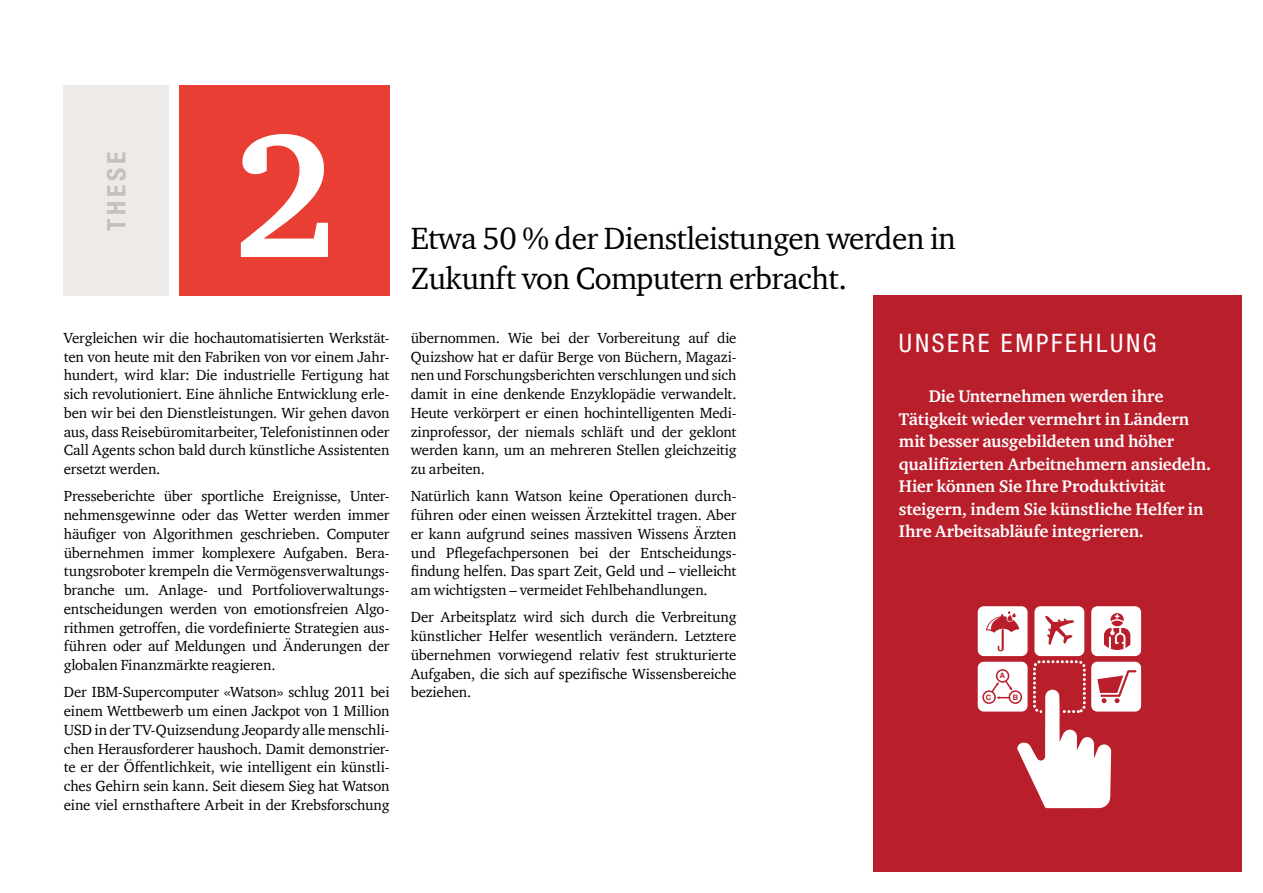
<style>
.page{position:relative;width:1263px;height:893px;background:#fff}
.page>*{position:absolute;margin:0;border:0;box-sizing:border-box;transform-origin:0 0}
.t1{font:700 180px "ITC Charter Com";color:#fff}
.t2{font:31.5px/40.5px "ITC Charter Com";letter-spacing:-.02em;color:#000}
.t3{font:condensed 25.5px "Helvetica Neue LT Std";letter-spacing:.105em;color:#fff}
.t4{font:700 condensed 25.5px "Helvetica Neue LT Std";letter-spacing:.15em;color:#c6c0b9}
.t5{font:700 17.25px/22.5px "ITC Charter Com";letter-spacing:-.01em;color:#fff}
.t6{font:15px/18.8px "ITC Charter Com";letter-spacing:-.01em;color:#000;text-align:justify}
.t7{font:700 7.5px "Helvetica Neue LT Std";color:#b91e2b}
</style>
<div class="page">
<div style="left:179px;top:85px;width:210px;height:210px;background:#e83e33"></div>
<div style="left:64px;top:85px;width:105px;height:210px;background:#edeae8"></div>
<div style="left:873px;top:295px;width:369px;height:577px;background:#b91e2b"></div>
<div style="left:978px;top:606px;width:49px;height:50px;background:#fff;border-radius:6px"></div>
<div style="left:1034px;top:606px;width:50px;height:50px;background:#fff;border-radius:6px"></div>
<div style="left:1091px;top:606px;width:50px;height:50px;background:#fff;border-radius:6px"></div>
<div style="left:978px;top:662px;width:49px;height:50px;background:#fff;border-radius:6px"></div>
<div style="left:1033px;top:660px;width:53px;height:53px;border:3px dashed #fff;border-radius:6px"></div>
<div style="left:1091px;top:662px;width:50px;height:50px;background:#fff;border-radius:6px"></div>
<svg style="left:1045px;top:615px;width:29px;height:30px"></svg>
<svg style="left:1104px;top:613px;width:26px;height:37px"></svg>
<svg style="left:986px;top:611px;width:33px;height:40px"></svg>
<div style="left:996px;top:669px;width:13px;height:14px;border:2px solid #b91e2b;border-radius:50%"></div>
<div style="left:982px;top:690px;width:14px;height:14px;border:2px solid #b91e2b;border-radius:50%"></div>
<svg style="left:985px;top:670px;width:151px;height:139px"></svg>
<h3 class="t4" style="left:101px;top:231px;width:81px;rotate:-90deg">THESE</h3>
<h1 class="t1" style="left:232px;top:84px;width:106px">2</h1>
<p class="t6" style="left:64px;top:328px;width:327px">Vergleichen wir die hochautomatisierten Werkstät&shy;ten von heute mit den Fabriken von vor einem Jahr&shy;hundert, wird klar: Die industrielle Fertigung hat sich revolutioniert. Eine ähnliche Entwicklung erle&shy;ben wir bei den Dienstleistungen. Wir gehen davon aus, dass Reisebüromitarbeiter, Telefonistinnen oder Call Agents schon bald durch künstliche Assistenten ersetzt werden.</p>
<p class="t6" style="left:64px;top:487px;width:327px">Presseberichte über sportliche Ereignisse, Unter&shy;nehmensgewinne oder das Wetter werden immer häufiger von Algorithmen geschrieben. Computer übernehmen immer komplexere Aufgaben. Bera&shy;tungsroboter krempeln die Vermögensverwaltungs&shy;branche um. Anlage- und Portfolioverwaltungs&shy;entscheidungen werden von emotionsfreien Algo&shy;rithmen getroffen, die vordefinierte Strategien aus&shy;führen oder auf Meldungen und Änderungen der globalen Finanzmärkte reagieren.</p>
<p class="t6" style="left:64px;top:683px;width:327px">Der IBM-Supercomputer «Watson» schlug 2011 bei einem Wettbewerb um einen Jackpot von 1 Million USD in der TV-Quizsendung Jeopardy alle menschli&shy;chen Herausforderer haushoch. Damit demonstrier&shy;te er der Öffentlichkeit, wie intelligent ein künstli&shy;ches Gehirn sein kann. Seit diesem Sieg hat Watson eine viel ernsthaftere Arbeit in der Krebsforschung</p>
<h2 class="t2" style="left:411px;top:217px;width:547px">Etwa 50 % der Dienstleistungen werden in<br>Zukunft von Computern erbracht.</h2>
<p class="t6" style="left:411px;top:328px;width:327px">übernommen. Wie bei der Vorbereitung auf die Quizshow hat er dafür Berge von Büchern, Magazi&shy;nen und Forschungsberichten verschlungen und sich damit in eine denkende Enzyklopädie verwandelt.<br>Heute verkörpert er einen hochintelligenten Medi&shy;zinprofessor, der niemals schläft und der geklont werden kann, um an mehreren Stellen gleichzeitig zu arbeiten.</p>
<p class="t6" style="left:411px;top:487px;width:327px">Natürlich kann Watson keine Operationen durch&shy;führen oder einen weissen Ärztekittel tragen. Aber er kann aufgrund seines massiven Wissens Ärzten und Pflegefachpersonen bei der Entscheidungs&shy;findung helfen. Das spart Zeit, Geld und – vielleicht am wichtigsten – vermeidet Fehlbehandlungen.</p>
<p class="t6" style="left:411px;top:608px;width:327px">Der Arbeitsplatz wird sich durch die Verbreitung künstlicher Helfer wesentlich verändern. Letztere übernehmen vorwiegend relativ fest strukturierte Aufgaben, die sich auf spezifische Wissensbereiche beziehen.</p>
<h3 class="t3" style="left:899px;top:328px;width:259px">UNSERE EMPFEHLUNG</h3>
<p class="t5" style="left:899px;top:385px;width:314px;text-indent:30px">Die Unternehmen werden ihre Tätigkeit wieder vermehrt in Ländern mit besser ausgebildeten und höher qualifizierten Arbeitnehmern ansiedeln.<br>Hier können Sie Ihre Produktivität steigern, indem Sie künstliche Helfer in Ihre Arbeitsabläufe integrieren.</p>
<p class="t7" style="left:1000px;top:671px;width:7px">A</p>
<p class="t7" style="left:986px;top:693px;width:7px">C</p>
<p class="t7" style="left:1013px;top:693px;width:7px">B</p>
</div>
